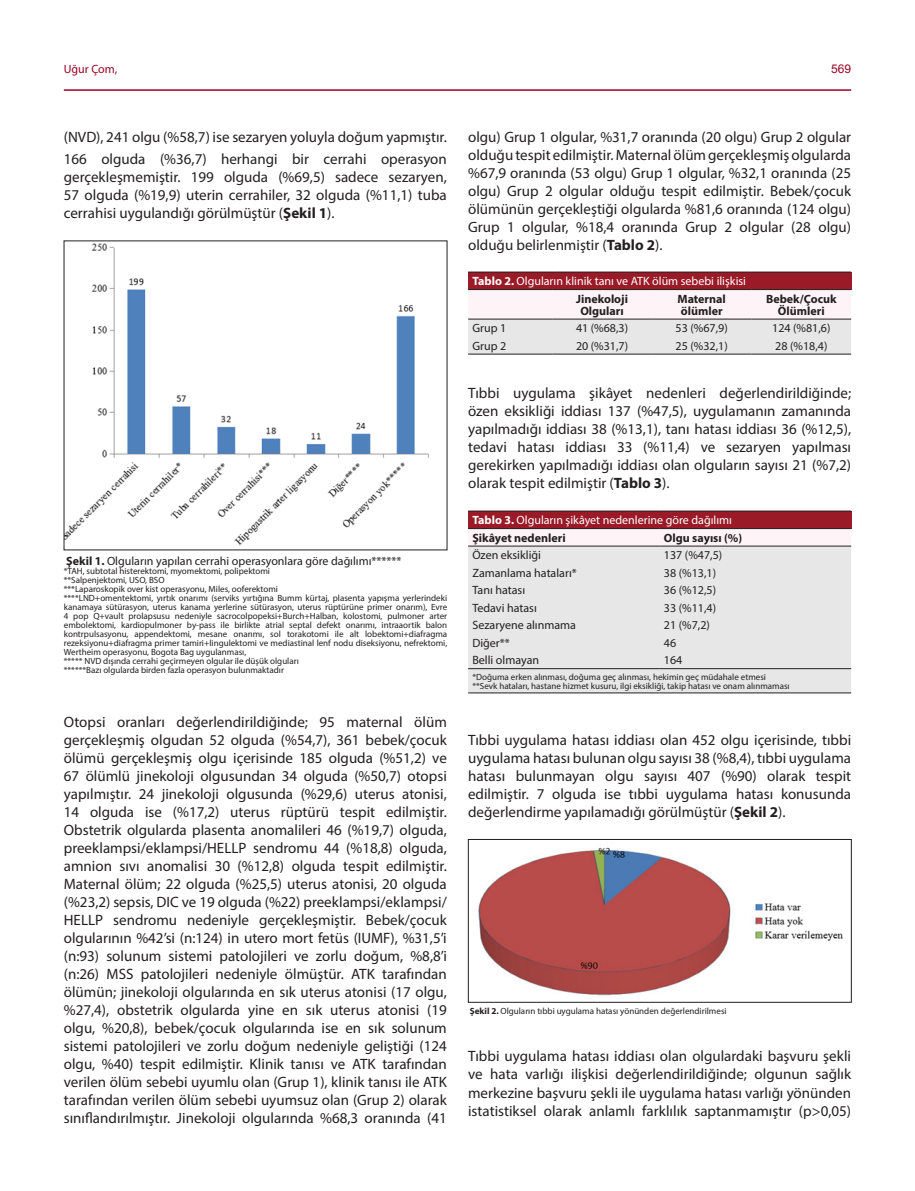
<style>
.page{position:relative;width:915px;height:1191px;background:#fff}
.page>*{position:absolute;margin:0;border:0;box-sizing:border-box;transform-origin:0 0}
.Ana_Metin{font:15px/18px "Myriad Pro";color:#231f20;text-align:justify}
.Tablo_metni{font:12px "Myriad Pro";color:#231f20}
.Tablo_B{font:12px "Myriad Pro";color:#fff}
.Tablo_metni-2{font:700 12px/12px "Myriad Pro";color:#231f20;text-align:center}
.t1{font:12px "Myriad Pro";color:#990323}
.t2{font:12px "Arial";color:#990323}
.Tablo_metni-3{font:9px/9px "Myriad Pro";color:#231f20;text-align:justify}
.s1{font-weight:700}
</style>
<div class="page">
<hr style="left:64px;top:89px;width:786px;height:2px;background:#990323">
<img style="left:66px;top:243px;width:363px;height:303px">
<img style="left:478px;top:847px;width:365px;height:149px">
<div style="left:468px;top:839px;width:383px;height:163px;border:1px solid #231f20"></div>
<div style="left:468px;top:272px;width:382px;height:17px;background:#9a1a27"></div>
<svg style="left:468px;top:290px;width:382px;height:64px"></svg>
<hr style="left:468px;top:289px;width:84px;height:1px;background:#231f20">
<hr style="left:552px;top:289px;width:99px;height:1px;background:#231f20">
<hr style="left:651px;top:289px;width:100px;height:1px;background:#231f20">
<hr style="left:751px;top:289px;width:99px;height:1px;background:#231f20">
<hr style="left:468px;top:319px;width:84px;height:1px;background:#231f20">
<hr style="left:552px;top:319px;width:99px;height:1px;background:#231f20">
<hr style="left:651px;top:319px;width:100px;height:1px;background:#231f20">
<hr style="left:751px;top:319px;width:99px;height:1px;background:#231f20">
<hr style="left:468px;top:272px;width:84px;height:1px;background:#231f20">
<hr style="left:552px;top:272px;width:99px;height:1px;background:#231f20">
<hr style="left:651px;top:272px;width:100px;height:1px;background:#231f20">
<hr style="left:751px;top:272px;width:99px;height:1px;background:#231f20">
<hr style="left:468px;top:354px;width:84px;height:1px;background:#231f20">
<hr style="left:552px;top:354px;width:99px;height:1px;background:#231f20">
<hr style="left:651px;top:354px;width:100px;height:1px;background:#231f20">
<hr style="left:751px;top:354px;width:99px;height:1px;background:#231f20">
<div style="left:468px;top:511px;width:382px;height:17px;background:#9a1a27"></div>
<svg style="left:468px;top:529px;width:382px;height:17px"></svg>
<div style="left:468px;top:547px;width:382px;height:145px;background:#e7e7e8"></div>
<hr style="left:468px;top:511px;width:191px;height:1px;background:#231f20">
<hr style="left:659px;top:511px;width:191px;height:1px;background:#231f20">
<hr style="left:468px;top:668px;width:191px;height:1px;background:#231f20">
<hr style="left:659px;top:668px;width:191px;height:1px;background:#231f20">
<hr style="left:468px;top:692px;width:191px;height:1px;background:#231f20">
<hr style="left:659px;top:692px;width:191px;height:1px;background:#231f20">
<hr style="left:468px;top:528px;width:191px;height:1px;background:#231f20">
<hr style="left:659px;top:528px;width:191px;height:1px;background:#231f20">
<hr style="left:468px;top:546px;width:191px;height:1px;background:#231f20">
<hr style="left:659px;top:546px;width:191px;height:1px;background:#231f20">
<p class="t1" style="left:64px;top:61px;width:55px">Uğur Çom,</p>
<p class="t2" style="left:830px;top:60px;width:22px">569</p>
<p class="Ana_Metin" style="left:64px;top:128px;width:384px">(NVD), 241 olgu (%58,7) ise sezaryen yoluyla doğum yapmıştır.</p>
<p class="Ana_Metin" style="left:64px;top:150px;width:384px">166 olguda (%36,7) herhangi bir cerrahi operasyon gerçekleşmemiştir. 199 olguda (%69,5) sadece sezaryen, 57 olguda (%19,9) uterin cerrahiler, 32 olguda (%11,1) tuba cerrahisi uygulandığı görülmüştür (<span class="s1">Şekil 1</span>).</p>
<p class="Tablo_metni" style="left:66px;top:553px;width:336px"><span class="s1">Şekil 1.</span> Olguların yapılan cerrahi operasyonlara göre dağılımı******</p>
<p class="Tablo_metni-3" style="left:64px;top:566px;width:208px">*TAH, subtotal histerektomi, myomektomi, polipektomi</p>
<p class="Tablo_metni-3" style="left:64px;top:575px;width:102px">**Salpenjektomi, USO, BSO</p>
<p class="Tablo_metni-3" style="left:64px;top:584px;width:215px">***Laparoskopik over kist operasyonu, Miles, ooferektomi</p>
<p class="Tablo_metni-3" style="left:64px;top:593px;width:385px">****LND+omentektomi, yırtık onarımı (serviks yırtığına Bumm kürtaj, plasenta yapışma yerlerindeki kanamaya sütürasyon, uterus kanama yerlerine sütürasyon, uterus rüptürüne primer onarım), Evre 4 pop Q+vault prolapsusu nedeniyle sacrocolpopeksi+Burch+Halban, kolostomi, pulmoner arter embolektomi, kardiopulmoner by-pass ile birlikte atrial septal defekt onarımı, intraaortik balon kontrpulsasyonu, appendektomi, mesane onarımı, sol torakotomi ile alt lobektomi+diafragma rezeksiyonu+diafragma primer tamiri+lingulektomi ve mediastinal lenf nodu diseksiyonu, nefrektomi, Wertheim operasyonu, Bogota Bag uygulanması,</p>
<p class="Tablo_metni-3" style="left:64px;top:656px;width:236px">***** NVD dışında cerrahi geçirmeyen olgular ile düşük olguları</p>
<p class="Tablo_metni-3" style="left:64px;top:665px;width:221px">******Bazı olgularda birden fazla operasyon bulunmaktadır</p>
<p class="Ana_Metin" style="left:64px;top:712px;width:384px">Otopsi oranları değerlendirildiğinde; 95 maternal ölüm gerçekleşmiş olgudan 52 olguda (%54,7), 361 bebek/çocuk ölümü gerçekleşmiş olgu içerisinde 185 olguda (%51,2) ve 67 ölümlü jinekoloji olgusundan 34 olguda (%50,7) otopsi yapılmıştır. 24 jinekoloji olgusunda (%29,6) uterus atonisi, 14 olguda ise (%17,2) uterus rüptürü tespit edilmiştir.<br>Obstetrik olgularda plasenta anomalileri 46 (%19,7) olguda, preeklampsi/eklampsi/HELLP sendromu 44 (%18,8) olguda, amnion sıvı anomalisi 30 (%12,8) olguda tespit edilmiştir.<br>Maternal ölüm; 22 olguda (%25,5) uterus atonisi, 20 olguda (%23,2) sepsis, DIC ve 19 olguda (%22) preeklampsi/eklampsi/ HELLP sendromu nedeniyle gerçekleşmiştir. Bebek/çocuk olgularının %42’si (n:124) in utero mort fetüs (IUMF), %31,5’i (n:93) solunum sistemi patolojileri ve zorlu doğum, %8,8’i (n:26) MSS patolojileri nedeniyle ölmüştür. ATK tarafından ölümün; jinekoloji olgularında en sık uterus atonisi (17 olgu, %27,4), obstetrik olgularda yine en sık uterus atonisi (19 olgu, %20,8), bebek/çocuk olgularında ise en sık solunum sistemi patolojileri ve zorlu doğum nedeniyle geliştiği (124 olgu, %40) tespit edilmiştir. Klinik tanısı ve ATK tarafından verilen ölüm sebebi uyumlu olan (Grup 1), klinik tanısı ile ATK tarafından verilen ölüm sebebi uyumsuz olan (Grup 2) olarak sınıflandırılmıştır. Jinekoloji olgularında %68,3 oranında (41</p>
<p class="Ana_Metin" style="left:468px;top:128px;width:384px">olgu) Grup 1 olgular, %31,7 oranında (20 olgu) Grup 2 olgular olduğu tespit edilmiştir. Maternal ölüm gerçekleşmiş olgularda %67,9 oranında (53 olgu) Grup 1 olgular, %32,1 oranında (25 olgu) Grup 2 olgular olduğu tespit edilmiştir. Bebek/çocuk ölümünün gerçekleştiği olgularda %81,6 oranında (124 olgu)<br>Grup 1 olgular, %18,4 oranında Grup 2 olgular (28 olgu) olduğu belirlenmiştir (<span class="s1">Tablo 2</span>).</p>
<p class="Tablo_B" style="left:472px;top:274px;width:275px"><span class="s1">Tablo 2.</span> Olguların klinik tanı ve ATK ölüm sebebi ilişkisi</p>
<p class="Tablo_metni-2" style="left:576px;top:292px;width:53px">Jinekoloji<br>Olguları</p>
<p class="Tablo_metni-2" style="left:677px;top:292px;width:50px;text-align:left">Maternal ölümler</p>
<p class="Tablo_metni-2" style="left:765px;top:292px;width:72px">Bebek/Çocuk<br>Ölümleri</p>
<p class="Tablo_metni" style="left:472px;top:321px;width:35px">Grup 1</p>
<p class="Tablo_metni" style="left:575px;top:321px;width:54px">41 (%68,3)</p>
<p class="Tablo_metni" style="left:675px;top:321px;width:54px">53 (%67,9)</p>
<p class="Tablo_metni" style="left:771px;top:321px;width:60px">124 (%81,6)</p>
<p class="Tablo_metni" style="left:472px;top:338px;width:35px">Grup 2</p>
<p class="Tablo_metni" style="left:575px;top:338px;width:54px">20 (%31,7)</p>
<p class="Tablo_metni" style="left:675px;top:338px;width:54px">25 (%32,1)</p>
<p class="Tablo_metni" style="left:775px;top:338px;width:54px">28 (%18,4)</p>
<p class="Ana_Metin" style="left:468px;top:384px;width:384px">Tıbbi uygulama şikâyet nedenleri değerlendirildiğinde; özen eksikliği iddiası 137 (%47,5), uygulamanın zamanında yapılmadığı iddiası 38 (%13,1), tanı hatası iddiası 36 (%12,5), tedavi hatası iddiası 33 (%11,4) ve sezaryen yapılması gerekirken yapılmadığı iddiası olan olguların sayısı 21 (%7,2) olarak tespit edilmiştir (<span class="s1">Tablo 3</span>).</p>
<p class="Tablo_B" style="left:472px;top:513px;width:261px"><span class="s1">Tablo 3.</span> Olguların şikâyet nedenlerine göre dağılımı</p>
<p class="Tablo_metni-2" style="left:472px;top:531px;width:95px">Şikâyet nedenleri</p>
<p class="Tablo_metni-2" style="left:663px;top:531px;width:80px">Olgu sayısı (%)</p>
<p class="Tablo_metni" style="left:472px;top:548px;width:70px">Özen eksikliği</p>
<p class="Tablo_metni" style="left:663px;top:548px;width:60px">137 (%47,5)</p>
<p class="Tablo_metni" style="left:472px;top:565px;width:106px">Zamanlama hataları*</p>
<p class="Tablo_metni" style="left:663px;top:565px;width:54px">38 (%13,1)</p>
<p class="Tablo_metni" style="left:472px;top:583px;width:54px">Tanı hatası</p>
<p class="Tablo_metni" style="left:663px;top:583px;width:54px">36 (%12,5)</p>
<p class="Tablo_metni" style="left:472px;top:600px;width:66px">Tedavi hatası</p>
<p class="Tablo_metni" style="left:663px;top:600px;width:54px">33 (%11,4)</p>
<p class="Tablo_metni" style="left:472px;top:618px;width:105px">Sezaryene alınmama</p>
<p class="Tablo_metni" style="left:663px;top:618px;width:47px">21 (%7,2)</p>
<p class="Tablo_metni" style="left:472px;top:635px;width:39px">Diğer**</p>
<p class="Tablo_metni" style="left:663px;top:635px;width:14px">46</p>
<p class="Tablo_metni" style="left:472px;top:653px;width:68px">Belli olmayan</p>
<p class="Tablo_metni" style="left:663px;top:653px;width:20px">164</p>
<p class="Tablo_metni-3" style="left:472px;top:672px;width:295px">*Doğuma erken alınması, doğuma geç alınması, hekimin geç müdahale etmesi</p>
<p class="Tablo_metni-3" style="left:472px;top:681px;width:319px">**Sevk hataları, hastane hizmet kusuru, ilgi eksikliği, takip hatası ve onam alınmaması</p>
<p class="Ana_Metin" style="left:468px;top:730px;width:384px">Tıbbi uygulama hatası iddiası olan 452 olgu içerisinde, tıbbi uygulama hatası bulunan olgu sayısı 38 (%8,4), tıbbi uygulama hatası bulunmayan olgu sayısı 407 (%90) olarak tespit edilmiştir. 7 olguda ise tıbbi uygulama hatası konusunda değerlendirme yapılamadığı görülmüştür (<span class="s1">Şekil 2</span>).</p>
<p class="Tablo_metni-3" style="left:470px;top:1006px;width:258px"><span class="s1">Şekil 2.</span> Olguların tıbbi uygulama hatası yönünden değerlendirilmesi</p>
<p class="Ana_Metin" style="left:468px;top:1046px;width:384px;line-height:18.5px">Tıbbi uygulama hatası iddiası olan olgulardaki başvuru şekli ve hata varlığı ilişkisi değerlendirildiğinde; olgunun sağlık merkezine başvuru şekli ile uygulama hatası varlığı yönünden istatistiksel olarak anlamlı farklılık saptanmamıştır (p&gt;0,05)</p>
</div>
